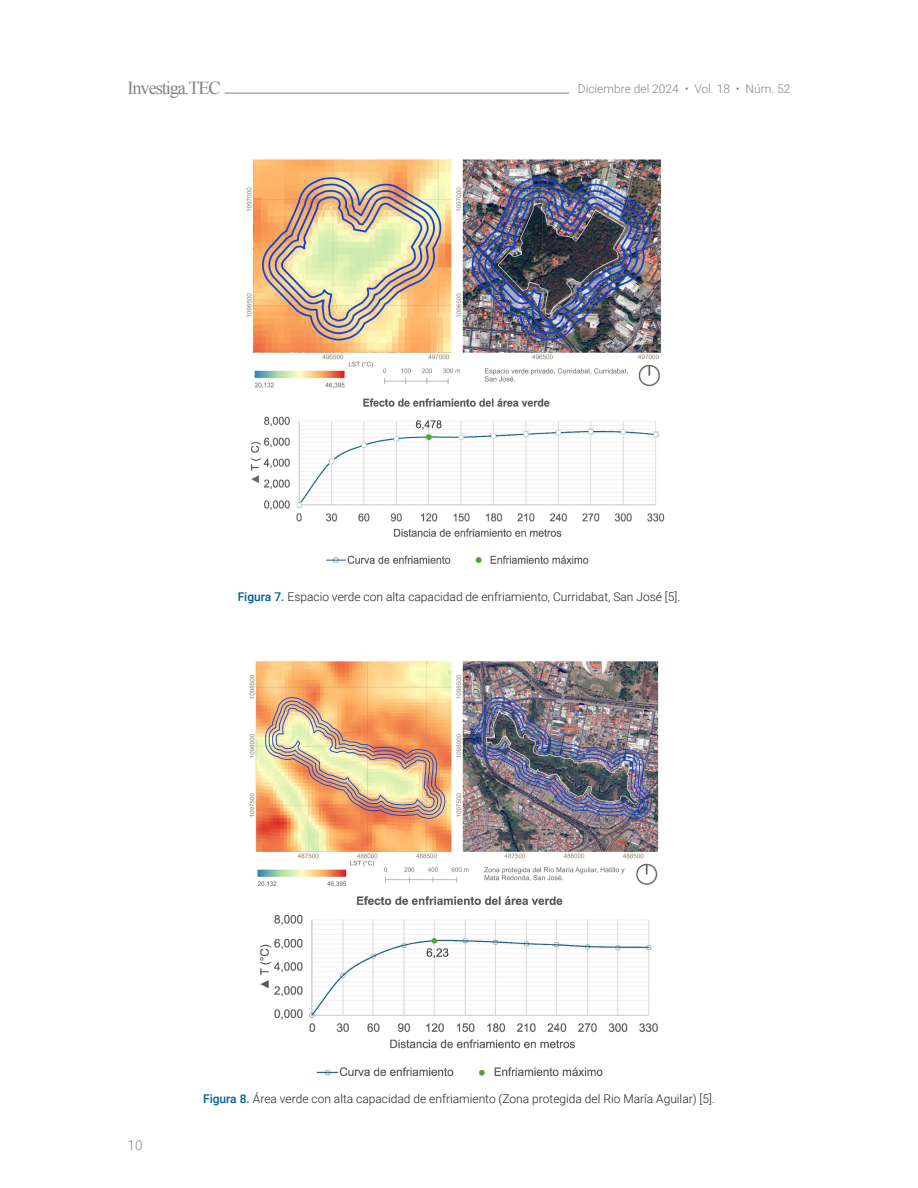
<style>
.page{position:relative;width:918px;height:1188px;background:#fff}
.page>*{position:absolute;margin:0;border:0;box-sizing:border-box;transform-origin:0 0}
.t1{font:18.3px "Times New Roman";letter-spacing:-.06em;color:#808285}
.t2{font:300 13.5px "Roboto";color:#808285}
._8Figura{font:300 12px "Roboto";color:#231f20}
.t3{font:300 12px "Roboto";color:#808285}
.s1{font-weight:500;color:#005d91}
</style>
<div class="page">
<hr style="left:225px;top:93px;width:344px;height:1px;background:#808285">
<img style="left:246px;top:159px;width:419px;height:405px">
<img style="left:249px;top:661px;width:410px;height:415px">
<h1 class="t1" style="left:128px;top:75px;width:95px">Investiga.TEC</h1>
<p class="t3" style="left:578px;top:80px;width:214px">Diciembre del 2024 • Vol. 18 • Núm. 52</p>
<p class="_8Figura" style="left:238px;top:588px;width:444px"><span class="s1">Figura 7.</span> Espacio verde con alta capacidad de enfriamiento, Curridabat, San José [5].</p>
<p class="t2" style="left:128px;top:1135px;width:16px">10</p>
<p class="_8Figura" style="left:203px;top:1090px;width:513px"><span class="s1">Figura 8.</span> Área verde con alta capacidad de enfriamiento (Zona protegida del Rio María Aguilar) [5].</p>
</div>
